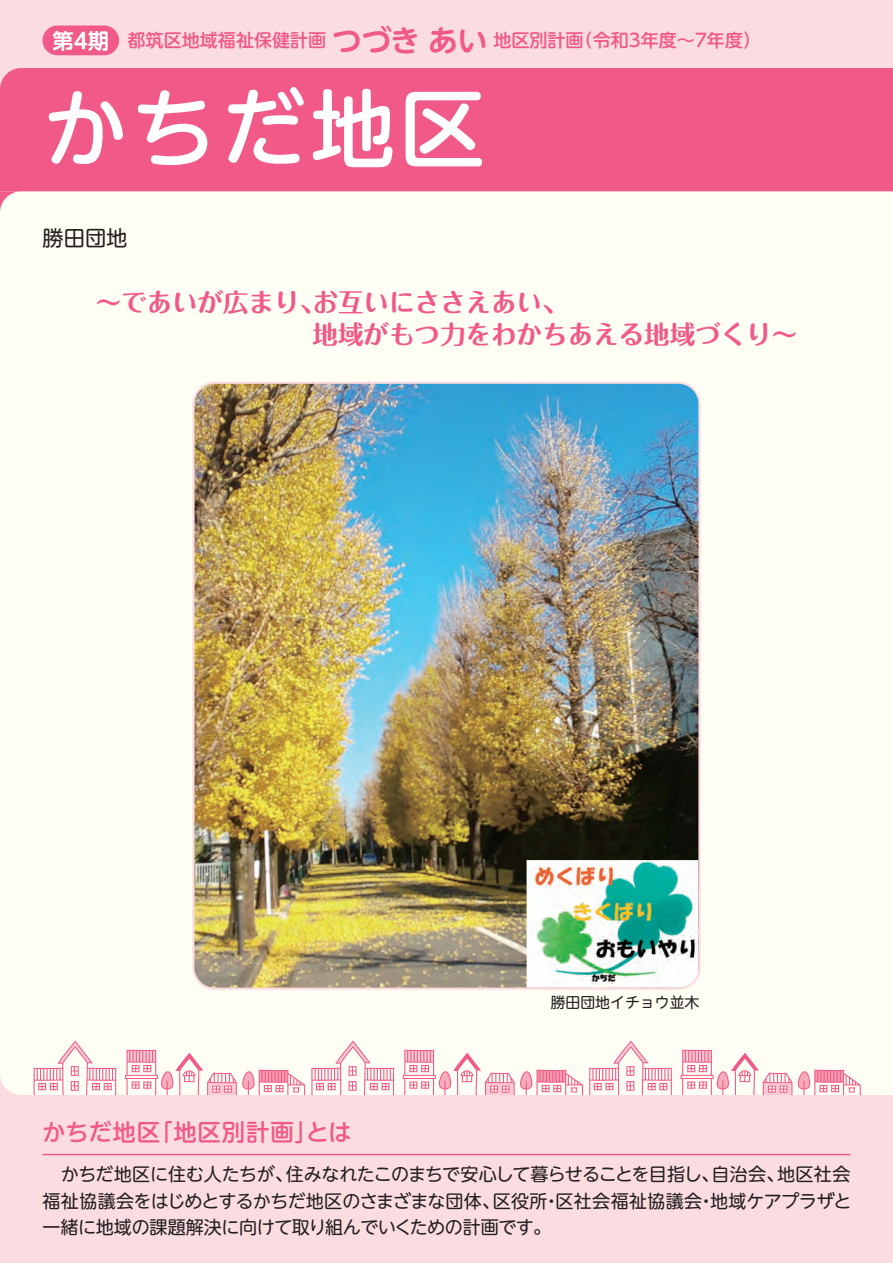
<style>
.page{position:relative;width:893px;height:1263px;background:#fffef4}
.page>*{position:absolute;margin:0;border:0;box-sizing:border-box;transform-origin:0 0}
.t1{font:500 85.05px "UD Shin M Go Pro";letter-spacing:.05em;color:#fff}
.t2{font:700 25.5px/32px "Maru Fo Pro";color:#f05988}
.t3{font:500 23.4px "UD Shin M Go Pro";letter-spacing:.04em;color:#f05988}
.t4{font:21.3px "UD Shin M Go Pro";color:#231f20}
.t5{font:18px/26.5px "UD Shin M Go Pro";letter-spacing:-.02em;color:#231f20;text-align:justify}
.t6{font:500 18px "UD Shin M Go Pro";color:#f05988}
.t7{font:14.85px "UD Shin M Go Pro";color:#231f20}
.s1{font-family:"UD Shin M Go Pro De";font-weight:700;font-size:21.3px;color:#fff}
.s2{font-family:"UD Shin M Go Pro De";font-weight:700;font-size:29.7px}
</style>
<div class="page">
<div style="left:0;top:0;width:893px;height:149px;background:#fbdce1"></div>
<div style="left:0;top:68px;width:893px;height:123px;background:#f05988"></div>
<svg style="left:0;top:191px;width:21px;height:20px"></svg>
<svg style="left:0;top:68px;width:20px;height:19px"></svg>
<svg style="left:0;top:1077px;width:18px;height:18px"></svg>
<div style="left:0;top:1095px;width:893px;height:168px;background:#fbdce1"></div>
<svg style="left:34px;top:1040px;width:271px;height:55px"></svg>
<svg style="left:311px;top:1040px;width:272px;height:55px"></svg>
<svg style="left:589px;top:1040px;width:272px;height:55px"></svg>
<hr style="left:43px;top:1154px;width:807px;height:1px;background:#f05988">
<div style="left:43px;top:26px;width:76px;height:29px;background:#f05988;border-radius:15px"></div>
<img style="left:195px;top:385px;width:503px;height:602px">
<img style="left:527px;top:860px;width:171px;height:127px">
<div style="left:192px;top:382px;width:509px;height:608px;border:2px solid #fbdce1;border-radius:21px"></div>
<p class="t6" style="left:53px;top:26px;width:710px"><span class="s1">第4期</span> 都筑区地域福祉保健計画 <span class="s2">つづき あい</span> 地区別計画（令和3年度～7年度）</p>
<h1 class="t1" style="left:43px;top:59px;width:444px">かちだ地区</h1>
<p class="t4" style="left:43px;top:220px;width:87px">勝田団地</p>
<h2 class="t2" style="left:313px;top:283px;width:486px;text-indent:-217px">～であいが広まり、お互いにささえあい、<br>地域がもつ力をわかちあえる地域づくり～</h2>
<p class="t7" style="left:551px;top:990px;width:150px">勝田団地イチョウ並木</p>
<p class="t3" style="left:42px;top:1113px;width:311px">かちだ地区「地区別計画」とは</p>
<p class="t5" style="left:43px;top:1160px;width:811px;text-indent:18px">かちだ地区に住む人たちが、住みなれたこのまちで安心して暮らせることを目指し、自治会、地区社会福祉協議会をはじめとするかちだ地区のさまざまな団体、区役所・区社会福祉協議会・地域ケアプラザと一緒に地域の課題解決に向けて取り組んでいくための計画です。</p>
</div>
